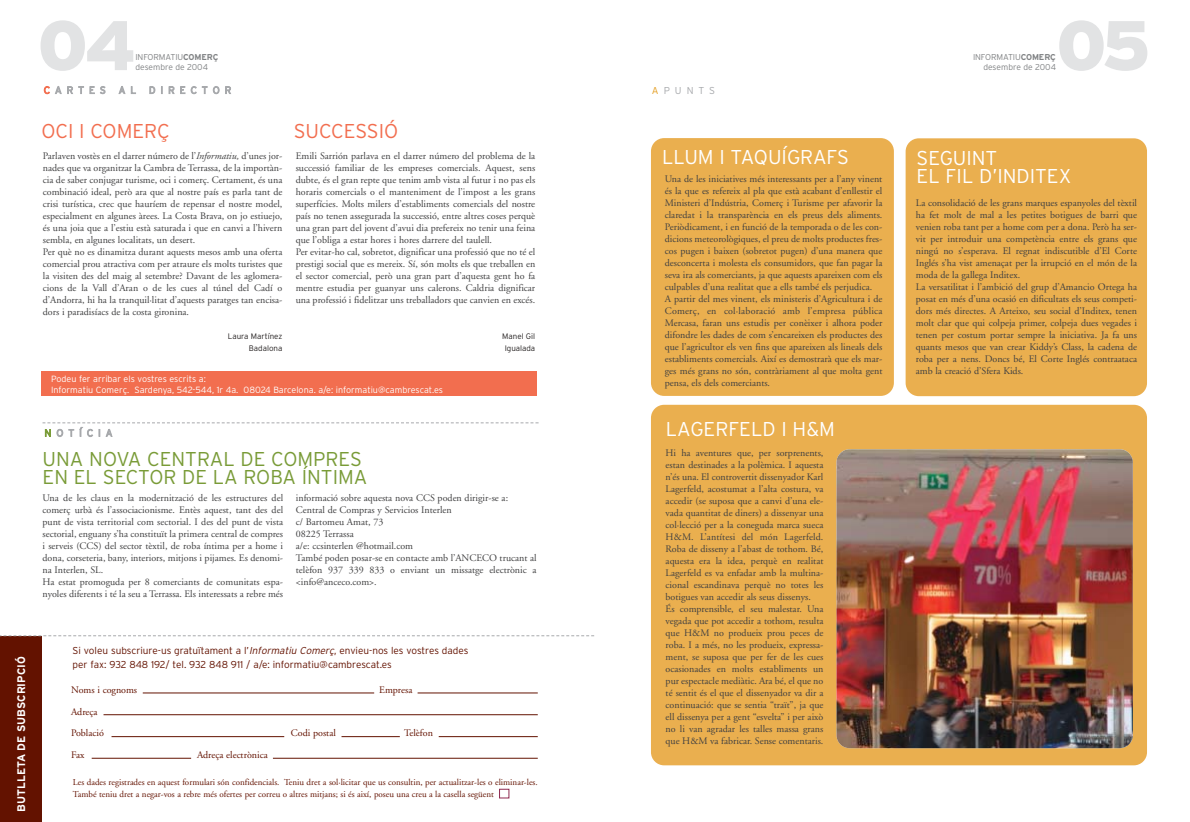
<style>
.page{position:relative;width:1190px;height:822px;background:#fff}
.page>*{position:absolute;margin:0;border:0;box-sizing:border-box;transform-origin:0 0}
.t1{font:900 70px "Interstate";color:#e2e3e4}
.t2{font:300 20px/18px "Interstate";color:#fff}
.t3{font:300 20px/18px "Interstate";color:#799b37}
.t4{font:300 20px "Interstate";color:#f26e4f}
.t5{font:700 11px "Interstate";color:#fff}
.t6{font:10px/12px "Adobe Garamond";color:#404041}
.t7{font:300 10px/14px "Interstate";color:#631200}
.t8{font:10px/21.7px "Adobe Garamond";color:#631200}
.t9{font:300 10px "Interstate";letter-spacing:.5em;color:#a7a9ac}
.t10{font:9px/12px "Adobe Garamond";color:#631200}
.t11{font:300 9px/10.8px "Interstate";color:#fff}
.t12{font:300 8.5px/10.2px "Interstate";letter-spacing:-.015em;color:#808284;text-align:right}
.t13{font:300 8px/12px "Interstate";color:#231f1f;text-align:right}
.s1{font-weight:700}
.s2{color:#f26e4f}
.s3{font-style:italic}
.s4{color:#799b37}
.s5{color:#e49f24}
</style>
<div class="page">
<div style="left:651px;top:138px;width:243px;height:258px;background:#eaaf4f;border-radius:13px"></div>
<div style="left:651px;top:405px;width:496px;height:360px;background:#eaaf4f;border-radius:13px"></div>
<svg style="left:43px;top:422px;width:496px;height:1px"></svg>
<div style="left:906px;top:138px;width:241px;height:258px;background:#eaaf4f;border-radius:13px"></div>
<div style="left:0;top:636px;width:42px;height:186px;background:#631200"></div>
<div style="left:499px;top:789px;width:10px;height:9px;border:1px solid #8f2a50"></div>
<svg style="left:0;top:635px;width:594px;height:1px"></svg>
<hr style="left:143px;top:693px;width:231px;height:1px;background:#631200">
<hr style="left:104px;top:714px;width:434px;height:1px;background:#631200">
<hr style="left:112px;top:736px;width:172px;height:1px;background:#631200">
<hr style="left:92px;top:758px;width:99px;height:1px;background:#631200">
<hr style="left:273px;top:758px;width:265px;height:1px;background:#631200">
<hr style="left:342px;top:736px;width:58px;height:1px;background:#631200">
<hr style="left:439px;top:736px;width:99px;height:1px;background:#631200">
<hr style="left:418px;top:693px;width:120px;height:1px;background:#631200">
<div style="left:42px;top:371px;width:495px;height:25px;background:#f26e4f"></div>
<img style="left:836px;top:449px;width:297px;height:299px;border-radius:13px">
<h1 class="t1" style="left:38px;top:20px;width:100px">04</h1>
<h1 class="t1" style="left:1056px;top:20px;width:96px">05</h1>
<p class="t12" style="left:135px;top:53px;width:85px">INFORMATIU<span class="s1">COMERÇ</span></p>
<p class="t12" style="left:973px;top:53px;width:85px">INFORMATIU<span class="s1">COMERÇ </span>desembre de 2004</p>
<p class="t12" style="left:135px;top:63px;width:74px">desembre de 2004</p>
<p class="t9" style="left:44px;top:86px;width:64px"><span class="s2">C</span>ARTES</p>
<p class="t9" style="left:119px;top:86px;width:19px">A L</p>
<p class="t9" style="left:149px;top:86px;width:84px">DIRECTOR</p>
<h2 class="t4" style="left:42px;top:123px;width:130px">OCI I COMERÇ</h2>
<p class="t6" style="left:43px;top:151px;width:241px">Parlaven vostès en el darrer número de l’<span class="s3">Informatiu,</span> d’unes jor&shy;nades que va organitzar la Cambra de Terrassa, de la importàn&shy;cia de saber conjugar turisme, oci i comerç. Certament, és una combinació ideal, però ara que al nostre país es parla tant de crisi turística, crec que hauríem de repensar el nostre model, especialment en algunes àrees. La Costa Brava, on jo estiuejo, és una joia que a l’estiu està saturada i que en canvi a l’hivern sembla, en algunes localitats, un desert.<br>Per què no es dinamitza durant aquests mesos amb una oferta comercial prou atractiva com per atraure els molts turistes que la visiten des del maig al setembre? Davant de les aglomera&shy;cions de la Vall d’Aran o de les cues al túnel del Cadí o d’Andorra, hi ha la tranquil·litat d’aquests paratges tan encisa&shy;dors i paradisíacs de la costa gironina.</p>
<p class="t13" style="left:228px;top:331px;width:56px">Laura Martínez<br>Badalona</p>
<h2 class="t4" style="left:294px;top:123px;width:106px">SUCCESSIÓ</h2>
<p class="t6" style="left:296px;top:150px;width:241px">Emili Sarrión parlava en el darrer número del problema de la successió familiar de les empreses comercials. Aquest, sens dubte, és el gran repte que tenim amb vista al futur i no pas els horaris comercials o el manteniment de l’impost a les grans superfícies. Molts milers d’establiments comercials del nostre país no tenen assegurada la successió, entre altres coses perquè una gran part del jovent d’avui dia prefereix no tenir una feina que l’obliga a estar hores i hores darrere del taulell.<br>Per evitar-ho cal, sobretot, dignificar una professió que no té el prestigi social que es mereix. Sí, són molts els que treballen en el sector comercial, però una gran part d’aquesta gent ho fa mentre estudia per guanyar uns calerons. Caldria dignificar una professió i fidelitzar uns treballadors que canvien en excés.</p>
<p class="t13" style="left:502px;top:330px;width:35px;text-align:center">Manel Gil<br>Igualada</p>
<p class="t11" style="left:51px;top:374px;width:394px">Podeu fer arribar els vostres escrits a:<br>Informatiu Comerç. Sardenya, 542-544, 1r 4a. 08024 Barcelona. a/e: informatiu@cambrescat.es</p>
<p class="t9" style="left:44px;top:429px;width:70px"><span class="s4">N</span>OTÍCIA</p>
<h2 class="t3" style="left:43px;top:452px;width:326px">UNA NOVA CENTRAL DE COMPRES<br>EN EL SECTOR DE LA ROBA ÍNTIMA</h2>
<p class="t6" style="left:43px;top:493px;width:242px">Una de les claus en la modernització de les estructures del comerç urbà és l’associacionisme. Entès aquest, tant des del punt de vista territorial com sectorial. I des del punt de vista sectorial, enguany s’ha constituït la primera central de compres i serveis (CCS) del sector tèxtil, de roba íntima per a home i dona, corseteria, bany, interiors, mitjons i pijames. Es denomi&shy;na Interlen, SL.<br>Ha estat promoguda per 8 comerciants de comunitats espa&shy;nyoles diferents i té la seu a Terrassa. Els interessats a rebre més</p>
<p class="t6" style="left:296px;top:493px;width:242px">informació sobre aquesta nova CCS poden dirigir-se a:<br>Central de Compras y Servicios Interlen<br>c/ Bartomeu Amat, 73<br>08225 Terrassa<br>a/e: ccsinterlen @hotmail.com<br>També poden posar-se en contacte amb l’ANCECO trucant al telèfon 937 339 833 o enviant un missatge electrònic a &lt;info@anceco.com&gt;.</p>
<p class="t5" style="left:17px;top:812px;width:157px;rotate:-90deg">BUTLLETA DE SUBSCRIPCIÓ</p>
<p class="t7" style="left:73px;top:644px;width:397px">Si voleu subscriure-us gratuïtament a l’<span class="s3">Informatiu Comerç</span>, envieu-nos les vostres dades per fax: 932 848 192/ tel. 932 848 911 / a/e: informatiu@cambrescat.es</p>
<p class="t8" style="left:71px;top:680px;width:68px">Noms i cognoms</p>
<p class="t8" style="left:379px;top:680px;width:35px">Empresa</p>
<p class="t8" style="left:71px;top:702px;width:34px">Adreça<br>Població</p>
<p class="t8" style="left:291px;top:723px;width:46px">Codi postal</p>
<p class="t8" style="left:404px;top:723px;width:30px">Telèfon</p>
<p class="t8" style="left:71px;top:745px;width:15px">Fax</p>
<p class="t8" style="left:197px;top:745px;width:72px">Adreça electrònica</p>
<p class="t10" style="left:73px;top:777px;width:466px">Les dades registrades en aquest formulari són confidencials. Teniu dret a sol·licitar que us consultin, per actualitzar-les o eliminar-les.<br>També teniu dret a negar-vos a rebre més ofertes per correu o altres mitjans; si és així, poseu una creu a la casella següent</p>
<p class="t9" style="left:652px;top:86px;width:65px"><span class="s5">A</span>PUNTS</p>
<h2 class="t2" style="left:662px;top:150px;width:188px">LLUM I TAQUÍGRAFS</h2>
<p class="t6" style="left:665px;top:174px;width:219px">Una de les iniciatives més interessants per a l’any vinent és la que es refereix al pla que està acabant d’enllestir el Ministeri d’Indústria, Comerç i Turisme per afavorir la claredat i la transparència en els preus dels aliments.<br>Periòdicament, i en funció de la temporada o de les con&shy;dicions meteorològiques, el preu de molts productes fres&shy;cos pugen i baixen (sobretot pugen) d’una manera que desconcerta i molesta els consumidors, que fan pagar la seva ira als comerciants, ja que aquests apareixen com els culpables d’una realitat que a ells també els perjudica.<br>A partir del mes vinent, els ministeris d’Agricultura i de Comerç, en col·laboració amb l’empresa pública Mercasa, faran uns estudis per conèixer i alhora poder difondre les dades de com s’encareixen els productes des que l’agricultor els ven fins que apareixen als lineals dels establiments comercials. Així es demostrarà que els mar&shy;ges més grans no són, contràriament al que molta gent pensa, els dels comerciants.</p>
<h2 class="t2" style="left:666px;top:422px;width:171px">LAGERFELD I H&amp;M</h2>
<p class="t6" style="left:666px;top:448px;width:159px">Hi ha aventures que, per sorprenents, estan destinades a la polèmica. I aquesta n’és una. El controvertit dissenyador Karl Lagerfeld, acostumat a l’alta costura, va accedir (se suposa que a canvi d’una ele&shy;vada quantitat de diners) a dissenyar una col·lecció per a la coneguda marca sueca H&amp;M. L’antítesi del món Lagerfeld.<br>Roba de disseny a l’abast de tothom. Bé, aquesta era la idea, perquè en realitat Lagerfeld es va enfadar amb la multina&shy;cional escandinava perquè no totes les botigues van accedir als seus dissenys.<br>És comprensible, el seu malestar. Una vegada que pot accedir a tothom, resulta que H&amp;M no produeix prou peces de roba. I a més, no les produeix, expressa&shy;ment, se suposa que per fer de les cues ocasionades en molts establiments un pur espectacle mediàtic. Ara bé, el que no té sentit és el que el dissenyador va dir a continuació: que se sentia “traït”, ja que ell dissenya per a gent “esvelta” i per això no li van agradar les talles massa grans que H&amp;M va fabricar. Sense comentaris.</p>
<h2 class="t2" style="left:917px;top:150px;width:156px">SEGUINT<br>EL FIL D’INDITEX</h2>
<p class="t6" style="left:916px;top:198px;width:223px">La consolidació de les grans marques espanyoles del tèxtil ha fet molt de mal a les petites botigues de barri que venien roba tant per a home com per a dona. Però ha ser&shy;vit per introduir una competència entre els grans que ningú no s’esperava. El regnat indiscutible d’El Corte Inglés s’ha vist amenaçat per la irrupció en el món de la moda de la gallega Inditex.<br>La versatilitat i l’ambició del grup d’Amancio Ortega ha posat en més d’una ocasió en dificultats els seus competi&shy;dors més directes. A Arteixo, seu social d’Inditex, tenen molt clar que qui colpeja primer, colpeja dues vegades i tenen per costum portar sempre la iniciativa. Ja fa uns quants mesos que van crear Kiddy’s Class, la cadena de roba per a nens. Doncs bé, El Corte Inglés contraataca amb la creació d’Sfera Kids.</p>
</div>
